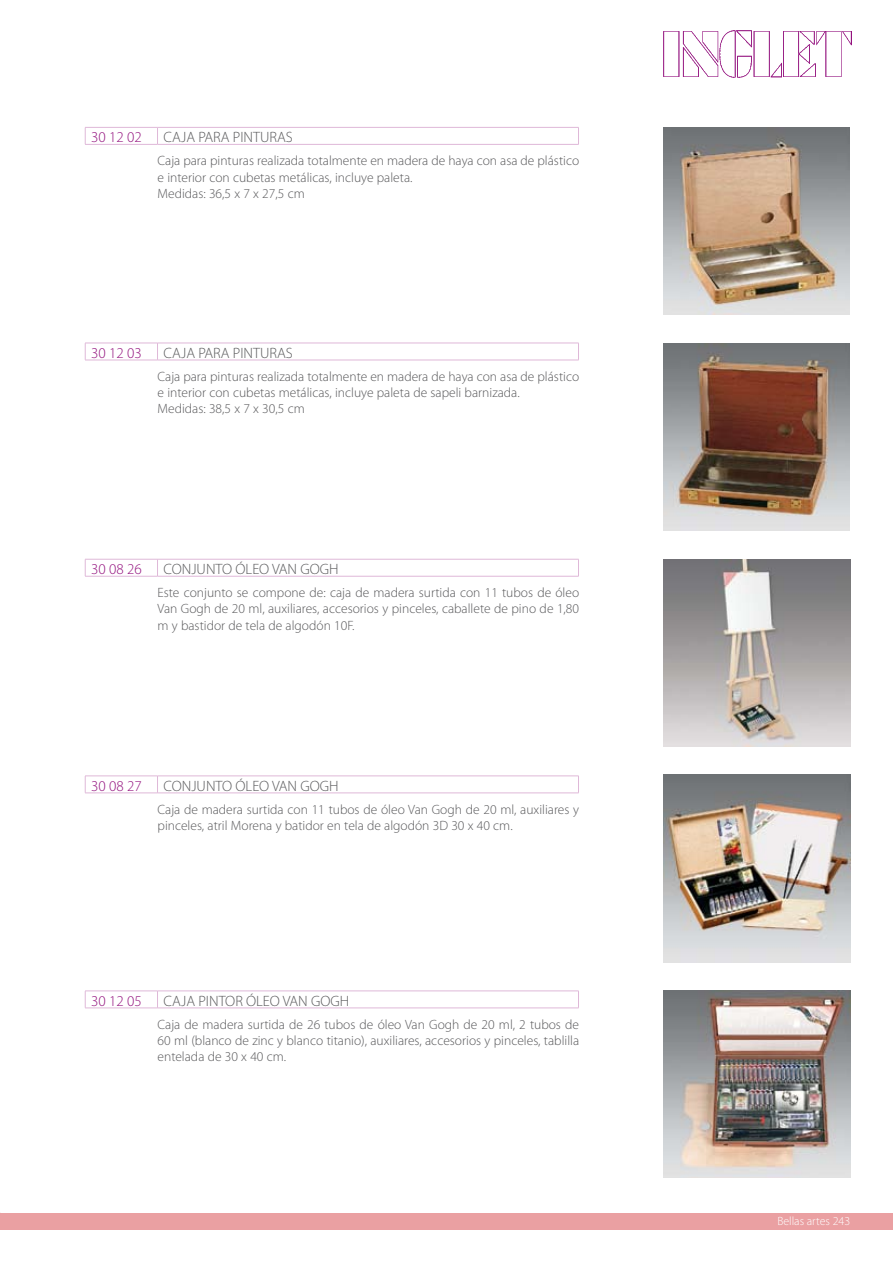
<style>
.page{position:relative;width:893px;height:1263px;background:#fff}
.page>*{position:absolute;margin:0;border:0;box-sizing:border-box;transform-origin:0 0}
.t1{font:300 15px "Myriad Pro";color:#58585a}
.t2{font:300 15px "Myriad Pro";color:#93117e}
.t3{font:300 13.5px/16.2px "Myriad Pro";color:#58585a}
.t4{font:300 12px "Myriad Pro";color:#fff}
</style>
<div class="page">
<img style="left:663px;top:31px;width:188px;height:46px">
<div style="left:0;top:1213px;width:893px;height:16px;background:#eaa0a2"></div>
<img style="left:664px;top:127px;width:186px;height:187px">
<img style="left:664px;top:343px;width:186px;height:187px">
<img style="left:663px;top:559px;width:187px;height:187px">
<svg style="left:85px;top:128px;width:1px;height:16px"></svg>
<svg style="left:157px;top:128px;width:1px;height:16px"></svg>
<svg style="left:578px;top:128px;width:1px;height:16px"></svg>
<hr style="left:85px;top:127px;width:73px;height:1px;background:#dfb8d8">
<hr style="left:158px;top:127px;width:421px;height:1px;background:#dfb8d8">
<hr style="left:85px;top:144px;width:73px;height:1px;background:#dfb8d8">
<hr style="left:158px;top:144px;width:421px;height:1px;background:#dfb8d8">
<svg style="left:85px;top:344px;width:1px;height:16px"></svg>
<svg style="left:157px;top:344px;width:1px;height:16px"></svg>
<svg style="left:578px;top:344px;width:1px;height:16px"></svg>
<hr style="left:85px;top:343px;width:73px;height:1px;background:#dfb8d8">
<hr style="left:158px;top:343px;width:421px;height:1px;background:#dfb8d8">
<hr style="left:85px;top:360px;width:73px;height:1px;background:#dfb8d8">
<hr style="left:158px;top:360px;width:421px;height:1px;background:#dfb8d8">
<svg style="left:85px;top:560px;width:1px;height:16px"></svg>
<svg style="left:157px;top:560px;width:1px;height:16px"></svg>
<svg style="left:578px;top:560px;width:1px;height:16px"></svg>
<hr style="left:85px;top:559px;width:73px;height:1px;background:#dfb8d8">
<hr style="left:158px;top:559px;width:421px;height:1px;background:#dfb8d8">
<hr style="left:85px;top:576px;width:73px;height:1px;background:#dfb8d8">
<hr style="left:158px;top:576px;width:421px;height:1px;background:#dfb8d8">
<img style="left:663px;top:775px;width:187px;height:187px">
<svg style="left:85px;top:777px;width:1px;height:16px"></svg>
<svg style="left:157px;top:777px;width:1px;height:16px"></svg>
<svg style="left:578px;top:777px;width:1px;height:16px"></svg>
<hr style="left:85px;top:776px;width:73px;height:1px;background:#dfb8d8">
<hr style="left:158px;top:776px;width:421px;height:1px;background:#dfb8d8">
<hr style="left:85px;top:793px;width:73px;height:1px;background:#dfb8d8">
<hr style="left:158px;top:793px;width:421px;height:1px;background:#dfb8d8">
<img style="left:663px;top:991px;width:187px;height:187px">
<svg style="left:85px;top:992px;width:1px;height:16px"></svg>
<svg style="left:157px;top:992px;width:1px;height:16px"></svg>
<svg style="left:578px;top:992px;width:1px;height:16px"></svg>
<hr style="left:85px;top:991px;width:73px;height:1px;background:#dfb8d8">
<hr style="left:158px;top:991px;width:421px;height:1px;background:#dfb8d8">
<hr style="left:85px;top:1008px;width:73px;height:1px;background:#dfb8d8">
<hr style="left:158px;top:1008px;width:421px;height:1px;background:#dfb8d8">
<p class="t2" style="left:91px;top:129px;width:52px">30 12 02</p>
<p class="t1" style="left:164px;top:129px;width:131px">CAJA PARA PINTURAS</p>
<p class="t3" style="left:158px;top:153px;width:423px">Caja para pinturas realizada totalmente en madera de haya con asa de plástico e interior con cubetas metálicas, incluye paleta.<br>Medidas: 36,5 x 7 x 27,5 cm</p>
<p class="t2" style="left:91px;top:344px;width:52px">30 12 03</p>
<p class="t1" style="left:164px;top:344px;width:131px">CAJA PARA PINTURAS</p>
<p class="t3" style="left:158px;top:369px;width:423px">Caja para pinturas realizada totalmente en madera de haya con asa de plástico e interior con cubetas metálicas, incluye paleta de sapeli barnizada.<br>Medidas: 38,5 x 7 x 30,5 cm</p>
<p class="t2" style="left:91px;top:561px;width:52px">30 08 26</p>
<p class="t1" style="left:164px;top:561px;width:177px">CONJUNTO ÓLEO VAN GOGH</p>
<p class="t3" style="left:158px;top:585px;width:423px;text-align:justify">Este conjunto se compone de: caja de madera surtida con 11 tubos de óleo Van Gogh de 20 ml, auxiliares, accesorios y pinceles, caballete de pino de 1,80 m y bastidor de tela de algodón 10F.</p>
<p class="t2" style="left:91px;top:777px;width:52px">30 08 27</p>
<p class="t1" style="left:164px;top:777px;width:177px">CONJUNTO ÓLEO VAN GOGH</p>
<p class="t3" style="left:158px;top:801px;width:423px">Caja de madera surtida con 11 tubos de óleo Van Gogh de 20 ml, auxiliares y pinceles, atril Morena y batidor en tela de algodón 3D 30 x 40 cm.</p>
<p class="t2" style="left:91px;top:992px;width:52px">30 12 05</p>
<p class="t1" style="left:164px;top:992px;width:187px">CAJA PINTOR ÓLEO VAN GOGH</p>
<p class="t3" style="left:158px;top:1016px;width:423px;text-align:justify">Caja de madera surtida de 26 tubos de óleo Van Gogh de 20 ml, 2 tubos de 60 ml (blanco de zinc y blanco titanio), auxiliares, accesorios y pinceles, tablilla entelada de 30 x 40 cm.</p>
<p class="t4" style="left:777px;top:1214px;width:74px">Bellas artes 243</p>
</div>
